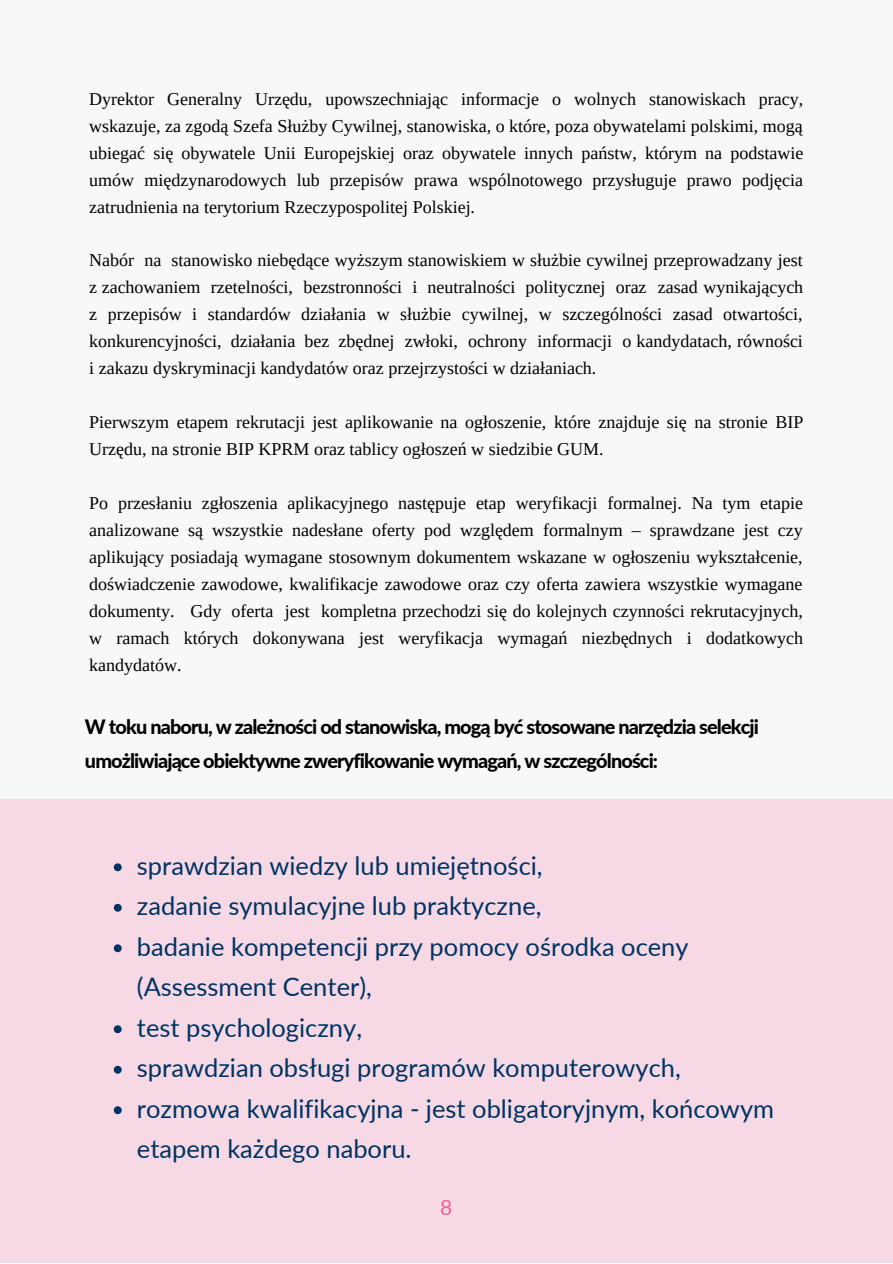
<style>
.page{position:relative;width:893px;height:1264px;background:#fff}
.page>*{position:absolute;margin:0;border:0;box-sizing:border-box;transform-origin:0 0}
.t1{font:25.5px/40.5px "Lato";color:#003363}
.t2{font:21px "Lato";color:#f55d98}
.t3{font:800 19.8px/33.8px "Lato";letter-spacing:-.045em;color:#000}
.t4{font:18px/27px "Liberation Serif";color:#000;text-align:justify}
</style>
<div class="page">
<div style="left:0;top:0;width:892px;height:1262px;background:#f7f9f7"></div>
<div style="left:0;top:799px;width:892px;height:463px;background:#f6d9e4"></div>
<svg style="left:114px;top:863px;width:8px;height:8px"></svg>
<svg style="left:114px;top:903px;width:8px;height:8px"></svg>
<svg style="left:114px;top:944px;width:8px;height:8px"></svg>
<svg style="left:114px;top:1025px;width:8px;height:8px"></svg>
<svg style="left:114px;top:1065px;width:8px;height:8px"></svg>
<svg style="left:114px;top:1106px;width:8px;height:8px"></svg>
<p class="t4" style="left:89px;top:85px;width:715px">Dyrektor Generalny Urzędu, upowszechniając informacje o wolnych stanowiskach pracy, wskazuje, za zgodą Szefa Służby Cywilnej, stanowiska, o które, poza obywatelami polskimi, mogą ubiegać się obywatele Unii Europejskiej oraz obywatele innych państw, którym na podstawie umów międzynarodowych lub przepisów prawa wspólnotowego przysługuje prawo podjęcia zatrudnienia na terytorium Rzeczypospolitej Polskiej.</p>
<p class="t4" style="left:89px;top:247px;width:715px">Nabór na stanowisko niebędące wyższym stanowiskiem w służbie cywilnej przeprowadzany jest z zachowaniem rzetelności, bezstronności i neutralności politycznej oraz zasad wynikających z przepisów i standardów działania w służbie cywilnej, w szczególności zasad otwartości, konkurencyjności, działania bez zbędnej zwłoki, ochrony informacji o kandydatach, równości i zakazu dyskryminacji kandydatów oraz przejrzystości w działaniach.</p>
<p class="t4" style="left:89px;top:409px;width:715px">Pierwszym etapem rekrutacji jest aplikowanie na ogłoszenie, które znajduje się na stronie BIP<br>Urzędu, na stronie BIP KPRM oraz tablicy ogłoszeń w siedzibie GUM.</p>
<p class="t4" style="left:89px;top:490px;width:715px">Po przesłaniu zgłoszenia aplikacyjnego następuje etap weryfikacji formalnej. Na tym etapie analizowane są wszystkie nadesłane oferty pod względem formalnym – sprawdzane jest czy aplikujący posiadają wymagane stosownym dokumentem wskazane w ogłoszeniu wykształcenie, doświadczenie zawodowe, kwalifikacje zawodowe oraz czy oferta zawiera wszystkie wymagane dokumenty. Gdy oferta jest kompletna przechodzi się do kolejnych czynności rekrutacyjnych, w ramach których dokonywana jest weryfikacja wymagań niezbędnych i dodatkowych kandydatów.</p>
<p class="t3" style="left:85px;top:709px;width:675px">W toku naboru, w zależności od stanowiska, mogą być stosowane narzędzia selekcji umożliwiające obiektywne zweryfikowanie wymagań, w szczególności:</p>
<p class="t1" style="left:137px;top:844px;width:638px">sprawdzian wiedzy lub umiejętności,<br>zadanie symulacyjne lub praktyczne,<br>badanie kompetencji przy pomocy ośrodka oceny (Assessment Center),<br>test psychologiczny,<br>sprawdzian obsługi programów komputerowych, rozmowa kwalifikacyjna - jest obligatoryjnym, końcowym etapem każdego naboru.</p>
<p class="t2" style="left:440px;top:1194px;width:14px">8</p>
</div>
